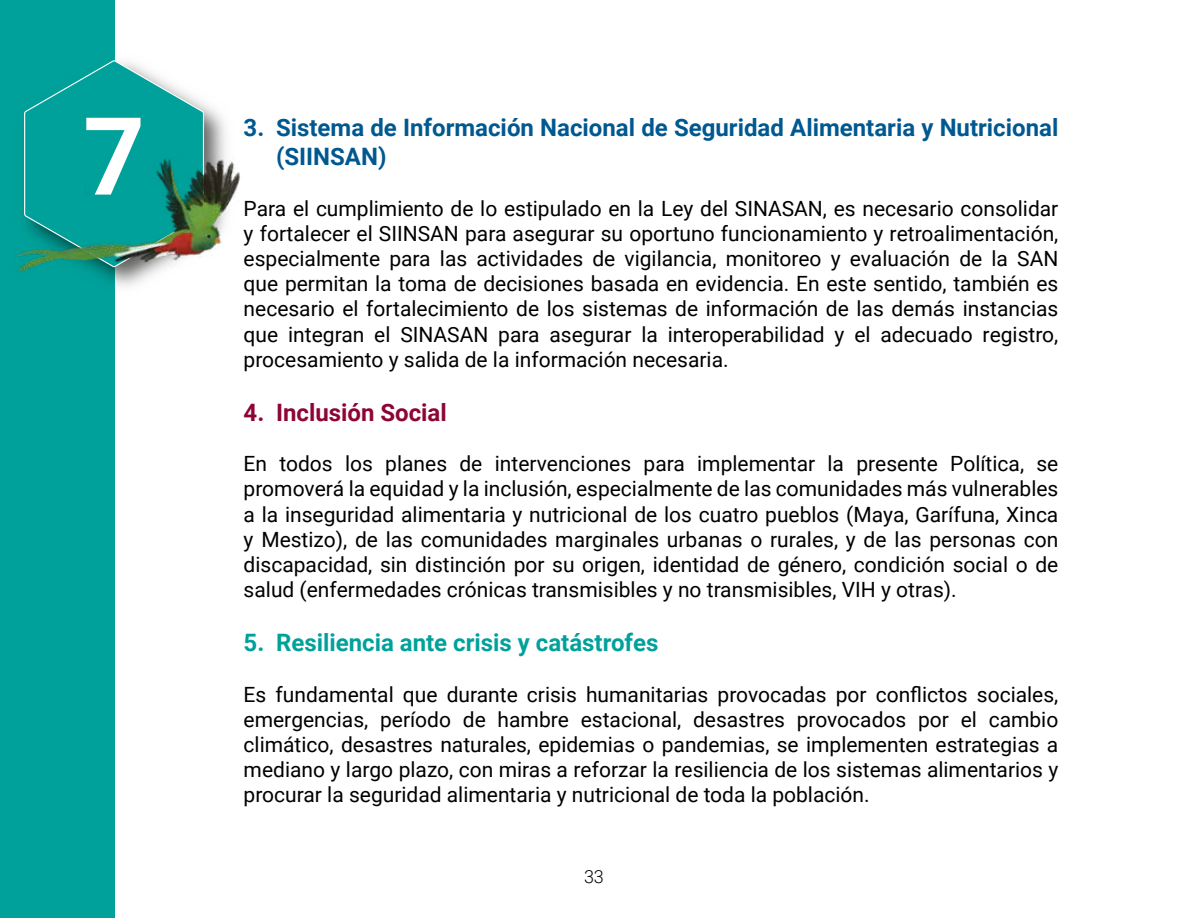
<style>
.page{position:relative;width:1188px;height:918px;background:#fff}
.page>*{position:absolute;margin:0;border:0;box-sizing:border-box;transform-origin:0 0}
.t1{font:700 108px "Roboto";color:#fff}
.t2{font:700 24px/28.8px "Roboto";color:#005890}
.t3{font:700 24px "Roboto";color:#00a19a}
.t4{font:700 24px "Roboto";color:#8d0536}
.t5{font:21px/25.2px "Roboto";color:#000;text-align:justify}
.t6{font:300 18px "Roboto";color:#000}
</style>
<div class="page">
<div style="left:0;top:0;width:114px;height:918px;background:#00a19a"></div>
<img style="left:114px;top:48px;width:112px;height:90px">
<svg style="left:24px;top:60px;width:180px;height:78px"></svg>
<img style="left:18px;top:138px;width:222px;height:177px">
<h1 class="t1" style="left:83px;top:81px;width:63px">7</h1>
<p class="t2" style="left:276px;top:113px;width:784px;text-indent:-32px">3. Sistema de Información Nacional de Seguridad Alimentaria y Nutricional (SIINSAN)</p>
<p class="t5" style="left:244px;top:195px;width:816px">Para el cumplimiento de lo estipulado en la Ley del SINASAN, es necesario consolidar y fortalecer el SIINSAN para asegurar su oportuno funcionamiento y retroalimentación, especialmente para las actividades de vigilancia, monitoreo y evaluación de la SAN que permitan la toma de decisiones basada en evidencia. En este sentido, también es necesario el fortalecimiento de los sistemas de información de las demás instancias que integran el SINASAN para asegurar la interoperabilidad y el adecuado registro, procesamiento y salida de la información necesaria.</p>
<p class="t4" style="left:244px;top:395px;width:205px">4. Inclusión Social</p>
<p class="t5" style="left:244px;top:450px;width:816px">En todos los planes de intervenciones para implementar la presente Política, se promoverá la equidad y la inclusión, especialmente de las comunidades más vulnerables a la inseguridad alimentaria y nutricional de los cuatro pueblos (Maya, Garífuna, Xinca y Mestizo), de las comunidades marginales urbanas o rurales, y de las personas con discapacidad, sin distinción por su origen, identidad de género, condición social o de salud (enfermedades crónicas transmisibles y no transmisibles, VIH y otras).</p>
<p class="t3" style="left:244px;top:626px;width:416px">5. Resiliencia ante crisis y catástrofes</p>
<p class="t5" style="left:244px;top:681px;width:816px">Es fundamental que durante crisis humanitarias provocadas por conflictos sociales, emergencias, período de hambre estacional, desastres provocados por el cambio climático, desastres naturales, epidemias o pandemias, se implementen estrategias a mediano y largo plazo, con miras a reforzar la resiliencia de los sistemas alimentarios y procurar la seguridad alimentaria y nutricional de toda la población.</p>
<p class="t6" style="left:584px;top:864px;width:21px">33</p>
</div>
